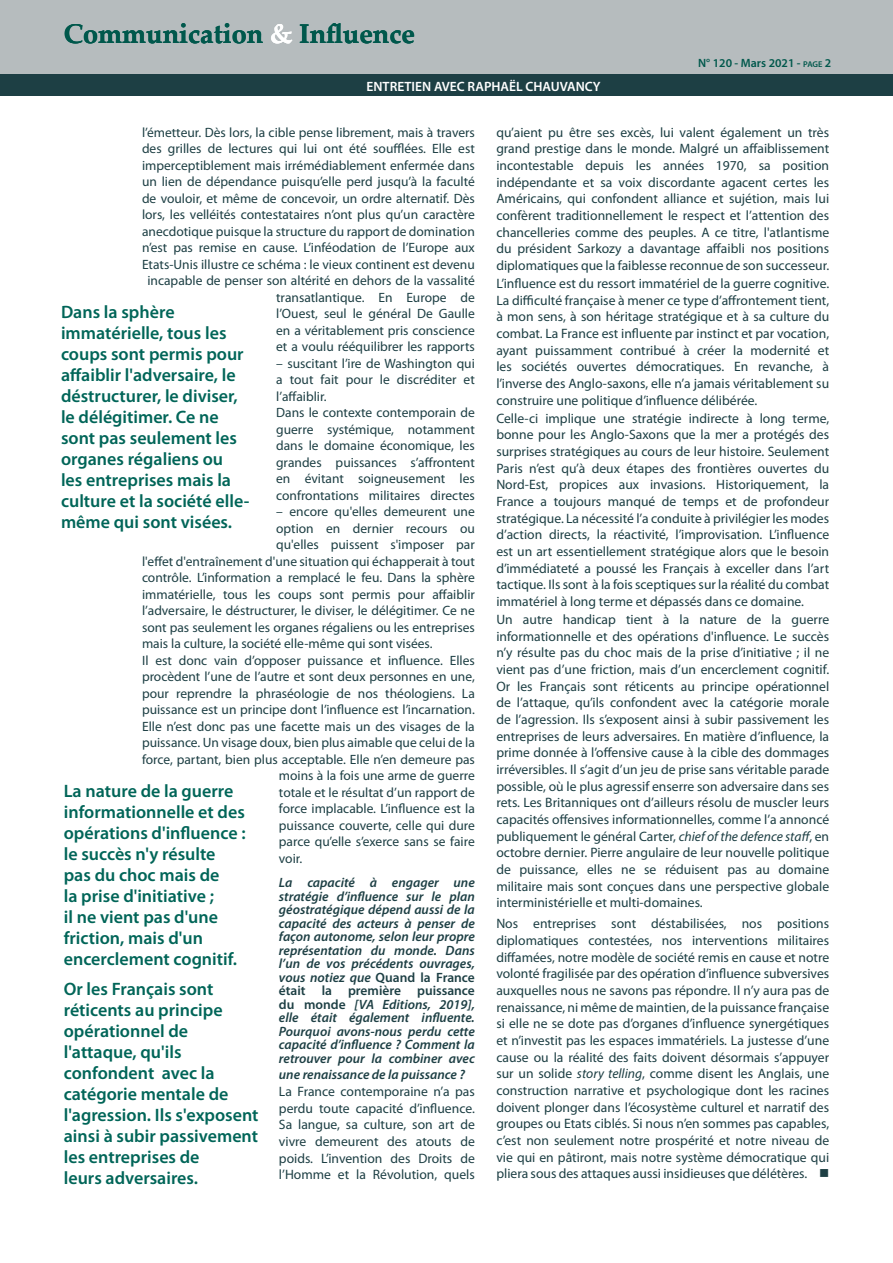
<style>
.page{position:relative;width:893px;height:1263px;background:#fff}
.page>*{position:absolute;margin:0;border:0;box-sizing:border-box;transform-origin:0 0}
.t1{font:700 27px "Palatino Linotype";color:#00584c}
.texte_exergue{font:600 18px/21px "Myriad Pro";color:#006558}
.Style_de_paragraphe{font:13.65px/16.6px "Myriad Pro";color:#1d3f44;text-align:justify}
.Style_de_paragraphe-2{font:13.5px/16.5px "Myriad Pro";color:#1d3f44;text-align:justify}
.Style_de_paragraphe-3{font:italic 600 13.5px/13.5px "Myriad Pro";color:#1d3f44;text-align:justify}
.t2{font:600 13.5px "Myriad Pro";color:#fff}
.t3{font:600 12px "Myriad Pro";color:#00584c}
.s1{color:#fff}
.s2{font-size:8.4px}
.s3{font-style:normal}
.s4{font-style:italic}
</style>
<div class="page">
<div style="left:0;top:0;width:893px;height:74px;background:#b6bcbe"></div>
<div style="left:0;top:75px;width:893px;height:21px;background:#1d3f44"></div>
<p class="t1" style="left:64px;top:14px;width:353px">Communication <span class="s1">&amp;</span> Influence</p>
<p class="t3" style="left:698px;top:56px;width:135px">N° 120 - Mars 2021 - <span class="s2">page</span> 2</p>
<p class="t2" style="left:367px;top:77px;width:236px">ENTRETIEN AVEC RAPHAËL CHAUVANCY</p>
<p class="Style_de_paragraphe-2" style="left:142px;top:124px;width:334px;text-align:right">l’émetteur. Dès lors, la cible pense librement, mais à travers des grilles de lectures qui lui ont été soufflées. Elle est imperceptiblement mais irrémédiablement enfermée dans un lien de dépendance puisqu’elle perd jusqu’à la faculté de vouloir, et même de concevoir, un ordre alternatif. Dès lors, les velléités contestataires n’ont plus qu’un caractère anecdotique puisque la structure du rapport de domination n’est pas remise en cause. L’inféodation de l’Europe aux Etats-Unis illustre ce schéma : le vieux continent est devenu incapable de penser son altérité en dehors de la vassalité transatlantique. En Europe de<br>l’Ouest, seul le général De Gaulle<br>en a véritablement pris conscience<br>et a voulu rééquilibrer les rapports</p>
<p class="Style_de_paragraphe-2" style="left:276px;top:355px;width:200px">– suscitant l’ire de Washington qui a tout fait pour le discréditer et l’affaiblir.</p>
<p class="Style_de_paragraphe-2" style="left:276px;top:404px;width:200px">Dans le contexte contemporain de guerre systémique, notamment dans le domaine économique, les grandes puissances s’affrontent en évitant soigneusement les confrontations militaires directes</p>
<p class="Style_de_paragraphe-2" style="left:276px;top:503px;width:200px">– encore qu'elles demeurent une</p>
<p class="Style_de_paragraphe-2" style="left:276px;top:520px;width:200px">option en dernier recours ou</p>
<p class="Style_de_paragraphe-2" style="left:276px;top:536px;width:200px">qu'elles puissent s'imposer par</p>
<p class="Style_de_paragraphe-2" style="left:142px;top:553px;width:334px">l'effet d'entraînement d'une situation qui échapperait à tout</p>
<p class="Style_de_paragraphe-2" style="left:142px;top:569px;width:334px">contrôle. L’information a remplacé le feu. Dans la sphère</p>
<p class="Style_de_paragraphe-2" style="left:142px;top:586px;width:334px">immatérielle, tous les coups sont permis pour affaiblir</p>
<p class="Style_de_paragraphe-2" style="left:142px;top:602px;width:334px">l’adversaire, le déstructurer, le diviser, le délégitimer. Ce ne</p>
<p class="Style_de_paragraphe-2" style="left:142px;top:619px;width:334px">sont pas seulement les organes régaliens ou les entreprises</p>
<p class="Style_de_paragraphe-2" style="left:142px;top:635px;width:292px">mais la culture, la société elle-même qui sont visées.</p>
<p class="Style_de_paragraphe-2" style="left:142px;top:652px;width:334px">Il est donc vain d’opposer puissance et influence. Elles</p>
<p class="Style_de_paragraphe-2" style="left:142px;top:668px;width:334px">procèdent l’une de l’autre et sont deux personnes en une,</p>
<p class="Style_de_paragraphe-2" style="left:142px;top:685px;width:334px">pour reprendre la phraséologie de nos théologiens. La</p>
<p class="Style_de_paragraphe-2" style="left:142px;top:701px;width:334px">puissance est un principe dont l’influence est l’incarnation.</p>
<p class="Style_de_paragraphe-2" style="left:142px;top:718px;width:334px">Elle n’est donc pas une facette mais un des visages de la</p>
<p class="Style_de_paragraphe-2" style="left:142px;top:734px;width:334px">puissance. Un visage doux, bien plus aimable que celui de la</p>
<p class="Style_de_paragraphe-2" style="left:142px;top:751px;width:334px">force, partant, bien plus acceptable. Elle n’en demeure pas</p>
<p class="Style_de_paragraphe-2" style="left:279px;top:767px;width:197px">moins à la fois une arme de guerre</p>
<p class="Style_de_paragraphe-2" style="left:279px;top:784px;width:197px">totale et le résultat d’un rapport de</p>
<p class="Style_de_paragraphe-2" style="left:279px;top:800px;width:197px">force implacable. L’influence est la</p>
<p class="Style_de_paragraphe-2" style="left:279px;top:817px;width:197px">puissance couverte, celle qui dure</p>
<p class="Style_de_paragraphe-2" style="left:279px;top:833px;width:197px">parce qu’elle s’exerce sans se faire</p>
<p class="Style_de_paragraphe-2" style="left:279px;top:850px;width:25px">voir.</p>
<p class="Style_de_paragraphe-3" style="left:279px;top:875px;width:197px">La capacité à engager une stratégie d’influence sur le plan géostratégique dépend aussi de la capacité des acteurs à penser de façon autonome, selon leur propre représentation du monde. Dans l’un de vos précédents ouvrages, vous notiez que <span class="s3">Quand la France était la première puissance du monde</span> [VA Editions, 2019], elle était également influente.<br>Pourquoi avons-nous perdu cette capacité d’influence ? Comment la retrouver pour la combiner avec</p>
<p class="Style_de_paragraphe-3" style="left:279px;top:1067px;width:188px">une renaissance de la puissance ?</p>
<p class="Style_de_paragraphe" style="left:279px;top:1083px;width:197px">La France contemporaine n’a pas perdu toute capacité d’influence.<br>Sa langue, sa culture, son art de vivre demeurent des atouts de poids. L’invention des Droits de l’Homme et la Révolution, quels</p>
<p class="Style_de_paragraphe" style="left:496px;top:124px;width:334px">qu’aient pu être ses excès, lui valent également un très grand prestige dans le monde. Malgré un affaiblissement incontestable depuis les années 1970, sa position indépendante et sa voix discordante agacent certes les Américains, qui confondent alliance et sujétion, mais lui confèrent traditionnellement le respect et l’attention des chancelleries comme des peuples. A ce titre, l'atlantisme du président Sarkozy a davantage affaibli nos positions diplomatiques que la faiblesse reconnue de son successeur.</p>
<p class="Style_de_paragraphe" style="left:496px;top:275px;width:334px">L’influence est du ressort immatériel de la guerre cognitive.<br>La difficulté française à mener ce type d’affrontement tient, à mon sens, à son héritage stratégique et à sa culture du combat. La France est influente par instinct et par vocation, ayant puissamment contribué à créer la modernité et les sociétés ouvertes démocratiques. En revanche, à l’inverse des Anglo-saxons, elle n’a jamais véritablement su construire une politique d’influence délibérée.</p>
<p class="Style_de_paragraphe" style="left:496px;top:410px;width:334px">Celle-ci implique une stratégie indirecte à long terme, bonne pour les Anglo-Saxons que la mer a protégés des surprises stratégiques au cours de leur histoire. Seulement Paris n’est qu’à deux étapes des frontières ouvertes du Nord-Est, propices aux invasions. Historiquement, la France a toujours manqué de temps et de profondeur stratégique. La nécessité l’a conduite à privilégier les modes d’action directs, la réactivité, l’improvisation. L’influence est un art essentiellement stratégique alors que le besoin d’immédiateté a poussé les Français à exceller dans l’art tactique. Ils sont à la fois sceptiques sur la réalité du combat immatériel à long terme et dépassés dans ce domaine.</p>
<p class="Style_de_paragraphe" style="left:496px;top:611px;width:334px">Un autre handicap tient à la nature de la guerre informationnelle et des opérations d'influence. Le succès n’y résulte pas du choc mais de la prise d’initiative ; il ne vient pas d’une friction, mais d’un encerclement cognitif.<br>Or les Français sont réticents au principe opérationnel de l’attaque, qu’ils confondent avec la catégorie morale de l’agression. Ils s’exposent ainsi à subir passivement les entreprises de leurs adversaires. En matière d’influence, la prime donnée à l’offensive cause à la cible des dommages irréversibles. Il s’agit d’un jeu de prise sans véritable parade possible, où le plus agressif enserre son adversaire dans ses rets. Les Britanniques ont d’ailleurs résolu de muscler leurs capacités offensives informationnelles, comme l’a annoncé publiquement le général Carter, <span class="s4">chief of the defence staff</span>, en octobre dernier. Pierre angulaire de leur nouvelle politique de puissance, elles ne se réduisent pas au domaine militaire mais sont conçues dans une perspective globale interministérielle et multi-domaines.</p>
<p class="Style_de_paragraphe" style="left:496px;top:915px;width:334px">Nos entreprises sont déstabilisées, nos positions diplomatiques contestées, nos interventions militaires diffamées, notre modèle de société remis en cause et notre volonté fragilisée par des opération d’influence subversives auxquelles nous ne savons pas répondre. Il n’y aura pas de renaissance, ni même de maintien, de la puissance française si elle ne se dote pas d’organes d’influence synergétiques et n’investit pas les espaces immatériels. La justesse d’une cause ou la réalité des faits doivent désormais s’appuyer sur un solide <span class="s4">story telling</span>, comme disent les Anglais, une construction narrative et psychologique dont les racines doivent plonger dans l’écosystème culturel et narratif des groupes ou Etats ciblés. Si nous n’en sommes pas capables, c’est non seulement notre prospérité et notre niveau de vie qui en pâtiront, mais notre système démocratique qui pliera sous des attaques aussi insidieuses que délétères. ■</p>
<p class="texte_exergue" style="left:61px;top:301px;width:190px">Dans la sphère immatérielle, tous les coups sont permis pour affaiblir l'adversaire, le déstructurer, le diviser, le délégitimer. Ce ne sont pas seulement les organes régaliens ou<br>les entreprises mais la culture et la société elle&shy;même qui sont visées.</p>
<p class="texte_exergue" style="left:64px;top:780px;width:183px">La nature de la guerre informationnelle et des opérations d'influence : le succès n'y résulte pas du choc mais de<br>la prise d'initiative ;<br>il ne vient pas d'une friction, mais d'un encerclement cognitif.</p>
<p class="texte_exergue" style="left:64px;top:978px;width:196px">Or les Français sont réticents au principe opérationnel de l'attaque, qu'ils confondent avec la catégorie mentale de l'agression. Ils s'exposent ainsi à subir passivement les entreprises de<br>leurs adversaires.</p>
</div>
